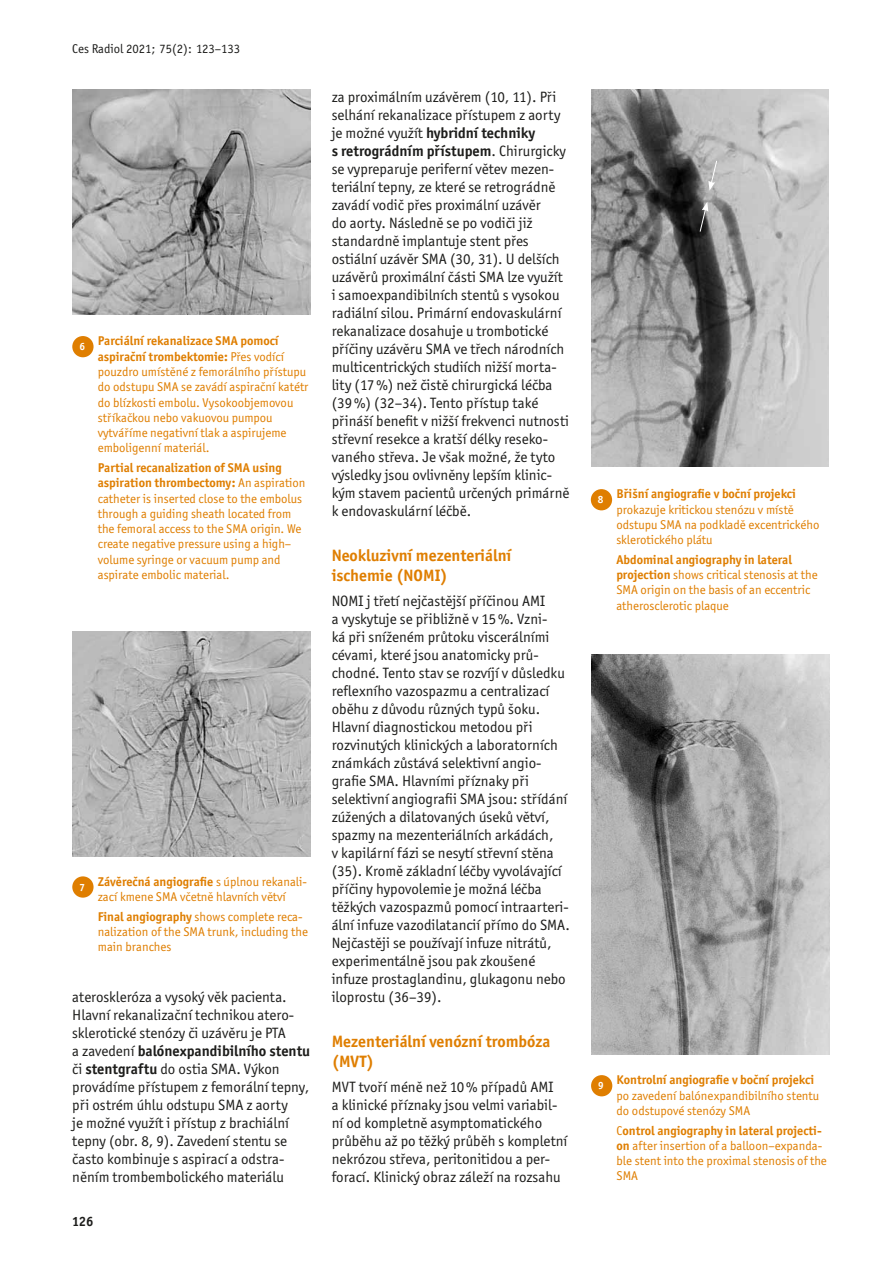
<style>
.page{position:relative;width:893px;height:1263px;background:#fff}
.page>*{position:absolute;margin:0;border:0;box-sizing:border-box;transform-origin:0 0}
.t1{font:700 16.5px/19.8px "Officina Sans Itc TOT";color:#df7e00}
.t2{font:15px/18px "Officina Sans Itc TOT";color:#1d1d1b}
.t3{font:700 13.5px "Officina Sans Itc TOT";color:#1d1d1b}
.t4{font:12.75px/15.3px "Officina Sans Itc TOT";color:#df7e00}
.t5{font:12.75px "Officina Sans Itc TOT";color:#1d1d1b}
.s1{font-weight:700}
</style>
<div class="page">
<img style="left:72px;top:89px;width:239px;height:225px">
<div style="left:72px;top:336px;width:22px;height:21px;background:#df7e00;border-radius:50%"></div>
<img style="left:72px;top:631px;width:238px;height:225px">
<div style="left:72px;top:876px;width:22px;height:22px;background:#df7e00;border-radius:50%"></div>
<img style="left:591px;top:89px;width:238px;height:378px">
<div style="left:591px;top:489px;width:21px;height:21px;background:#df7e00;border-radius:50%"></div>
<img style="left:591px;top:655px;width:238px;height:399px">
<div style="left:591px;top:1075px;width:21px;height:21px;background:#df7e00;border-radius:50%"></div>
<svg style="left:699px;top:202px;width:9px;height:30px"></svg>
<svg style="left:708px;top:160px;width:10px;height:31px"></svg>
<p class="t5" style="left:72px;top:41px;width:169px">Ces Radiol 2021; 75(2): 123–133</p>
<p class="t4" style="left:98px;top:333px;width:212px;text-indent:-18px"><sub>6</sub> <span class="s1">Parciální rekanalizace SMA pomocí aspirační trombektomie:</span> Přes vodící pouzdro umístěné z femorálního přístupu do odstupu SMA se zavádí aspirační katétr do blízkosti embolu. Vysokoobjemovou stříkačkou nebo vakuovou pumpou vytváříme negativní tlak a aspirujeme emboligenní materiál.</p>
<p class="t4" style="left:98px;top:460px;width:209px"><span class="s1">Partial recanalization of SMA using aspiration thrombectomy:</span> An aspiration catheter is inserted close to the embolus through a guiding sheath located from the femoral access to the SMA origin. We create negative pressure using a high– volume syringe or vacuum pump and aspirate embolic material.</p>
<p class="t4" style="left:79px;top:874px;width:229px;text-align:center"><sub>7</sub> <span class="s1">Závěrečná angiografie</span> s úplnou rekanali&shy;zací kmene SMA včetně hlavních větví</p>
<p class="t4" style="left:98px;top:909px;width:212px"><span class="s1">Final angiography</span> shows complete reca&shy;nalization of the SMA trunk, including the main branches</p>
<p class="t2" style="left:72px;top:988px;width:239px">ateroskleróza a vysoký věk pacienta.<br>Hlavní rekanalizační technikou atero&shy;sklerotické stenózy či uzávěru je PTA<br>a zavedení <span class="s1">balónexpandibilního stentu </span>či <span class="s1">stentgraftu</span> do ostia SMA. Výkon provádíme přístupem z femorální tepny, při ostrém úhlu odstupu SMA z aorty<br>je možné využít i přístup z brachiální tepny (obr. 8, 9). Zavedení stentu se často kombinuje s aspirací a odstra&shy;něním trombembolického materiálu</p>
<p class="t3" style="left:72px;top:1213px;width:23px">126</p>
<p class="t2" style="left:332px;top:88px;width:239px">za proximálním uzávěrem (10, 11). Při selhání rekanalizace přístupem z aorty je možné využít <span class="s1">hybridní techniky<br>s retrográdním přístupem</span>. Chirurgicky se vypreparuje periferní větev mezen&shy;teriální tepny, ze které se retrográdně zavádí vodič přes proximální uzávěr<br>do aorty. Následně se po vodiči již standardně implantuje stent přes ostiální uzávěr SMA (30, 31). U delších uzávěrů proximální části SMA lze využít i samoexpandibilních stentů s vysokou radiální silou. Primární endovaskulární rekanalizace dosahuje u trombotické příčiny uzávěru SMA ve třech národních multicentrických studiích nižší morta&shy;lity (17%) než čistě chirurgická léčba (39%) (32–34). Tento přístup také přináší benefit v nižší frekvenci nutnosti střevní resekce a kratší délky reseko&shy;vaného střeva. Je však možné, že tyto výsledky jsou ovlivněny lepším klinic&shy;kým stavem pacientů určených primárně k endovaskulární léčbě.</p>
<p class="t1" style="left:332px;top:546px;width:181px">Neokluzivní mezenteriální ischemie (NOMI)</p>
<p class="t2" style="left:332px;top:592px;width:240px">NOMI j třetí nejčastější příčinou AMI<br>a vyskytuje se přibližně v 15%. Vzni-<br>ká při sníženém průtoku viscerálními cévami, které jsou anatomicky prů&shy;chodné. Tento stav se rozvíjí v důsledku reflexního vazospazmu a centralizací oběhu z důvodu různých typů šoku.<br>Hlavní diagnostickou metodou při rozvinutých klinických a laboratorních známkách zůstává selektivní angio&shy;grafie SMA. Hlavními příznaky při selektivní angiografii SMA jsou: střídání zúžených a dilatovaných úseků větví, spazmy na mezenteriálních arkádách,<br>v kapilární fázi se nesytí střevní stěna (35). Kromě základní léčby vyvolávající příčiny hypovolemie je možná léčba těžkých vazospazmů pomocí intraarteri&shy;ální infuze vazodilatancií přímo do SMA.<br>Nejčastěji se používají infuze nitrátů, experimentálně jsou pak zkoušené infuze prostaglandinu, glukagonu nebo iloprostu (36–39).</p>
<p class="t1" style="left:332px;top:1032px;width:220px">Mezenteriální venózní trombóza (MVT)</p>
<p class="t2" style="left:332px;top:1078px;width:237px">MVT tvoří méně než 10% případů AMI<br>a klinické příznaky jsou velmi variabil&shy;ní od kompletně asymptomatického průběhu až po těžký průběh s kompletní nekrózou střeva, peritonitidou a per&shy;forací. Klinický obraz záleží na rozsahu</p>
<p class="t4" style="left:616px;top:486px;width:205px;text-indent:-18px"><sub>8</sub> <span class="s1">Břišní angiografie v boční projekci </span>prokazuje kritickou stenózu v místě odstupu SMA na podkladě excentrického sklerotického plátu</p>
<p class="t4" style="left:616px;top:552px;width:203px"><span class="s1">Abdominal angiography in lateral projection</span> shows critical stenosis at the SMA origin on the basis of an eccentric atherosclerotic plaque</p>
<p class="t4" style="left:617px;top:1072px;width:204px;text-indent:-18px"><sub>9</sub> <span class="s1">Kontrolní angiografie v boční projekci </span>po zavedení balónexpandibilního stentu do odstupové stenózy SMA</p>
<p class="t4" style="left:617px;top:1123px;width:212px">C<span class="s1">ontrol angiography in lateral projecti&shy;on</span> after insertion of a balloon–expanda&shy;ble stent into the proximal stenosis of the<br>SMA</p>
</div>
